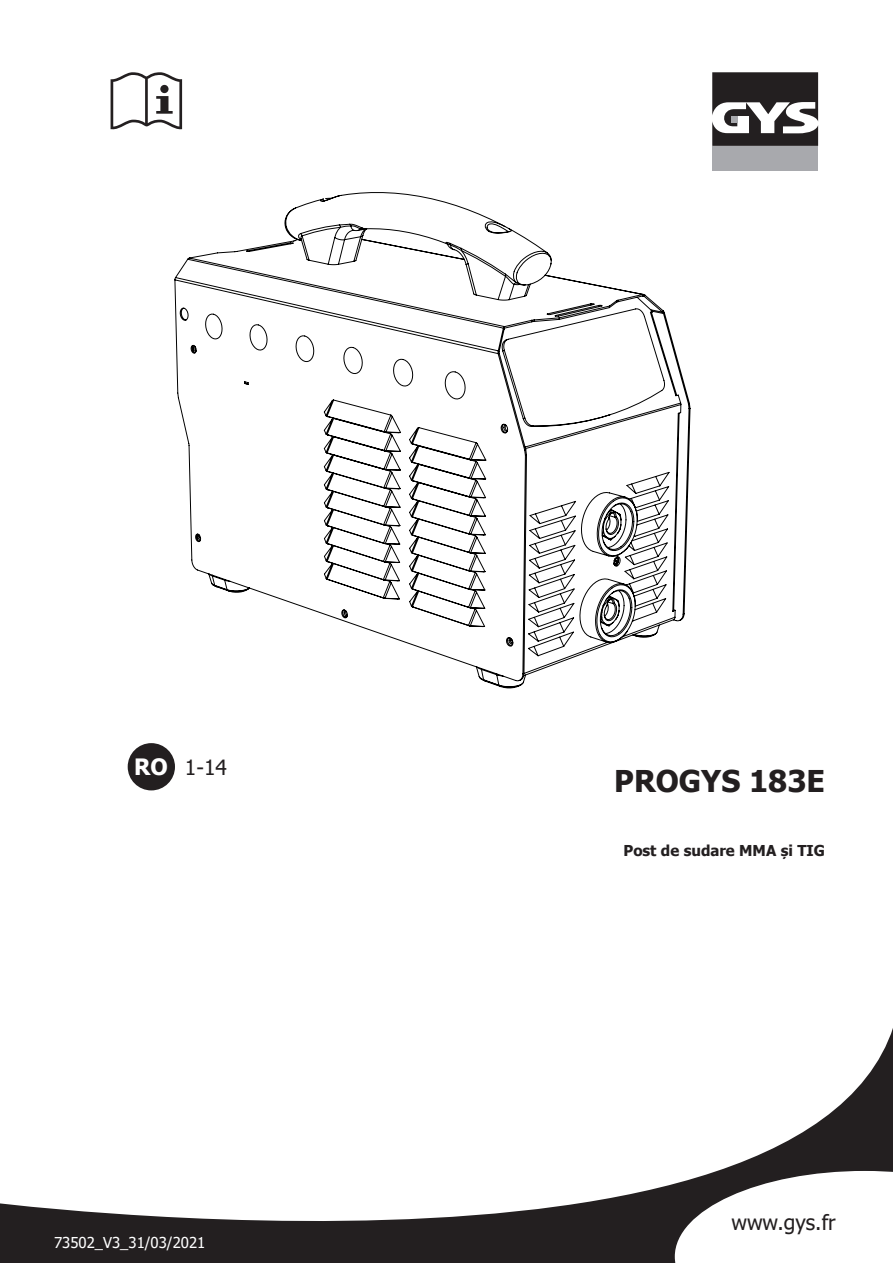
<style>
.page{position:relative;width:893px;height:1263px;background:#fff}
.page>*{position:absolute;margin:0;border:0;box-sizing:border-box;transform-origin:0 0}
.t1{font:700 30px "Tahoma";color:#231f20}
.t2{font:700 22.5px "Tahoma";color:#fff}
.t3{font:21px "Tahoma";color:#231f20}
.t4{font:700 15px "Tahoma";color:#231f20}
.t5{font:15px "Tahoma";color:#fff}
</style>
<div class="page">
<svg style="left:0;top:1028px;width:893px;height:235px"></svg>
<div style="left:128px;top:743px;width:47px;height:47px;background:#231f20;border-radius:50%"></div>
<svg style="left:174px;top:192px;width:517px;height:496px"></svg>
<svg style="left:111px;top:72px;width:71px;height:58px"></svg>
<div style="left:160px;top:85px;width:9px;height:8px;background:#231f20;border-radius:50%"></div>
<svg style="left:673px;top:1169px;width:220px;height:94px"></svg>
<div style="left:712px;top:146px;width:106px;height:25px;background:#a8a9ad"></div>
<svg style="left:712px;top:72px;width:106px;height:74px"></svg>
<p class="t2" style="left:134px;top:751px;width:35px">RO</p>
<p class="t3" style="left:185px;top:753px;width:44px">1-14</p>
<p class="t5" style="left:54px;top:1232px;width:153px">73502_V3_31/03/2021</p>
<p class="t1" style="left:614px;top:760px;width:212px">PROGYS 183E</p>
<p class="t4" style="left:623px;top:840px;width:203px">Post de sudare MMA și TIG</p>
<p class="t3" style="left:731px;top:1208px;width:106px">www.gys.fr</p>
</div>
